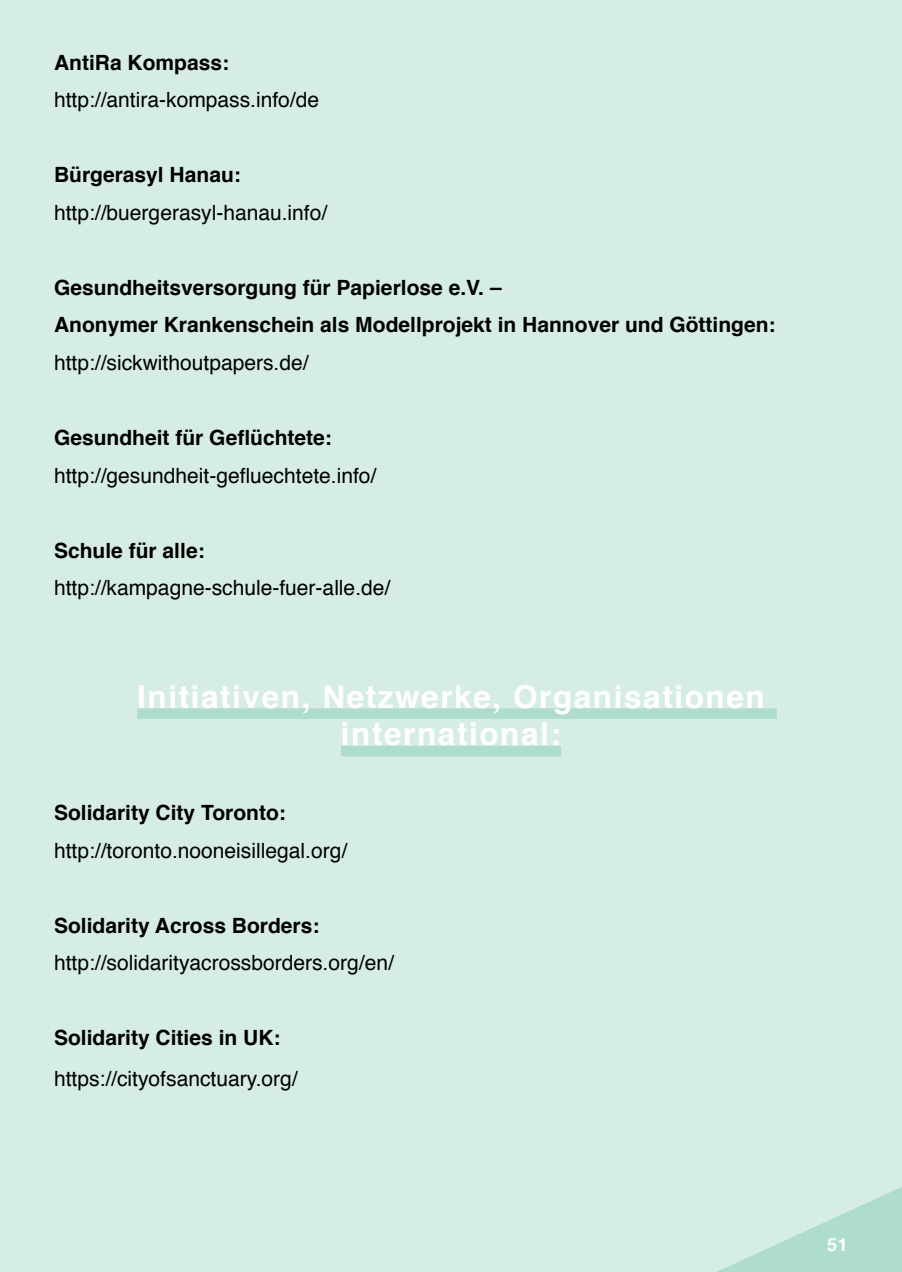
<style>
.page{position:relative;width:902px;height:1272px;background:#fff}
.page>*{position:absolute;margin:0;border:0;box-sizing:border-box;transform-origin:0 0}
.t1{font:700 31.5px/37.5px "Helvetica";letter-spacing:.05em;color:#fff;text-align:center}
.t2{font:21px "Helvetica";color:#000}
.t3{font:700 21px/37.5px "Helvetica";color:#000}
.t4{font:700 18px "Helvetica";color:#fff}
</style>
<div class="page">
<div style="left:0;top:0;width:901px;height:1271px;background:#d6ede4"></div>
<div style="left:137px;top:708px;width:639px;height:11px;background:#afddcd"></div>
<div style="left:341px;top:746px;width:220px;height:10px;background:#afddcd"></div>
<p class="t3" style="left:54px;top:45px;width:177px">AntiRa Kompass:</p>
<p class="t2" style="left:54px;top:84px;width:266px">http://antira-kompass.info/de</p>
<p class="t3" style="left:54px;top:158px;width:188px">Bürgerasyl Hanau:</p>
<p class="t2" style="left:54px;top:196px;width:275px">http://buergerasyl-hanau.info/</p>
<p class="t3" style="left:54px;top:270px;width:723px">Gesundheitsversorgung für Papierlose e.V. –<br>Anonymer Krankenschein als Modellprojekt in Hannover und Göttingen:</p>
<p class="t2" style="left:54px;top:346px;width:256px">http://sickwithoutpapers.de/</p>
<p class="t3" style="left:54px;top:419px;width:279px">Gesundheit für Gelüchtete:</p>
<p class="t2" style="left:54px;top:459px;width:324px">http://gesundheit-geluechtete.info/</p>
<p class="t3" style="left:54px;top:533px;width:152px">Schule für alle:</p>
<p class="t2" style="left:54px;top:571px;width:338px">http://kampagne-schule-fuer-alle.de/</p>
<h1 class="t1" style="left:137px;top:680px;width:629px">Initiativen, Netzwerke, Organisationen international:</h1>
<p class="t3" style="left:54px;top:795px;width:233px">Solidarity City Toronto:</p>
<p class="t2" style="left:54px;top:834px;width:294px">http://toronto.nooneisillegal.org/</p>
<p class="t3" style="left:54px;top:908px;width:267px">Solidarity Across Borders:</p>
<p class="t2" style="left:54px;top:946px;width:341px">http://solidarityacrossborders.org/en/</p>
<p class="t3" style="left:54px;top:1020px;width:228px">Solidarity Cities in UK:</p>
<p class="t2" style="left:54px;top:1062px;width:245px">https://cityofsanctuary.org/</p>
<p class="t4" style="left:827px;top:1237px;width:22px">51</p>
</div>
